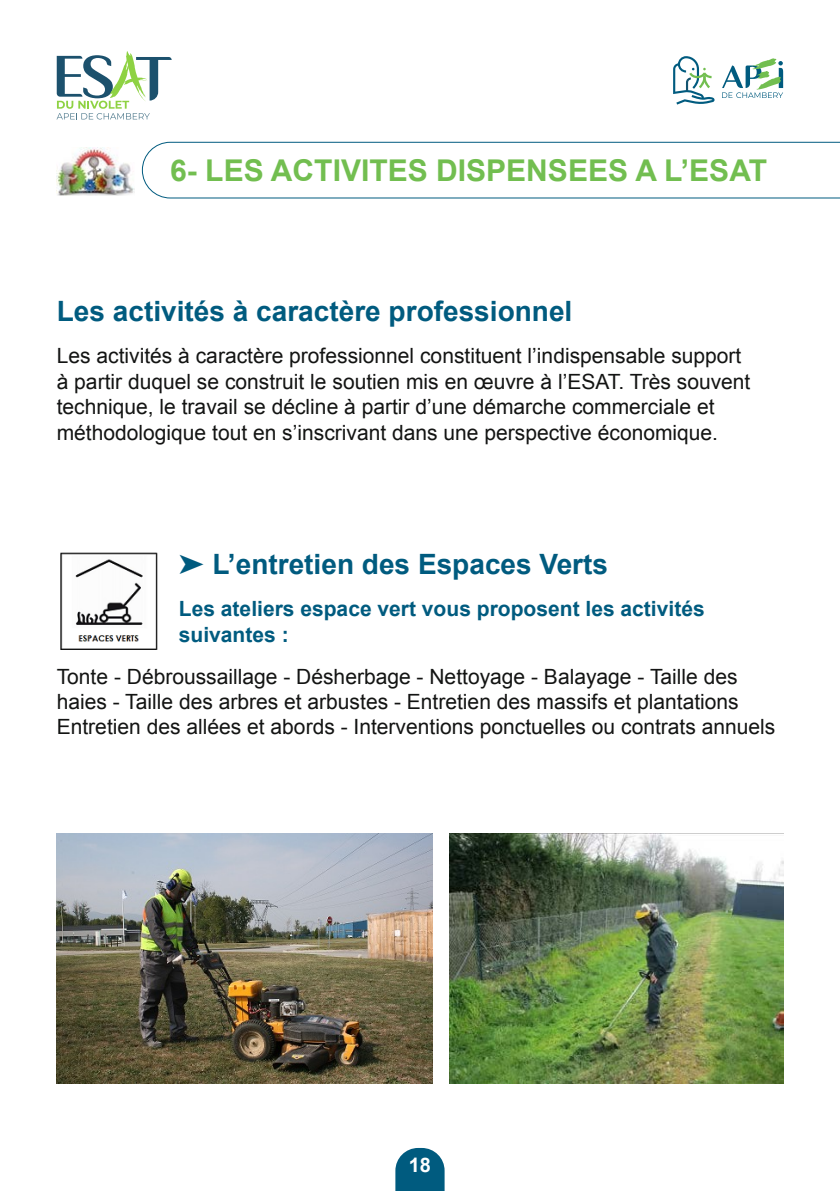
<style>
.page{position:relative;width:840px;height:1191px;background:#fff}
.page>*{position:absolute;margin:0;border:0;box-sizing:border-box;transform-origin:0 0}
.t1{font:700 30px "Arial";color:#72be50}
.t2{font:700 28px "Arial";color:#005b7f}
.t3{font:21px/25.6px "Arial";color:#131413}
.t4{font:700 21px/25.2px "Arial";color:#005b7f}
.t5{font:700 20px "Arial";color:#fff}
</style>
<div class="page">
<svg style="left:395px;top:1148px;width:49px;height:43px;background:#1b6c8c"></svg>
<svg style="left:56px;top:51px;width:115px;height:68px"></svg>
<svg style="left:673px;top:56px;width:41px;height:49px"></svg>
<svg style="left:722px;top:58px;width:60px;height:40px"></svg>
<img style="left:60px;top:552px;width:98px;height:98px">
<img style="left:57px;top:833px;width:375px;height:250px">
<img style="left:449px;top:833px;width:333px;height:250px">
<svg style="left:141px;top:141px;width:698px;height:58px"></svg>
<img style="left:57px;top:147px;width:77px;height:49px">
<h1 class="t1" style="left:170px;top:150px;width:598px">6- LES ACTIVITES DISPENSEES A L’ESAT</h1>
<h2 class="t2" style="left:57px;top:293px;width:517px">Les activités à caractère professionnel</h2>
<p class="t3" style="left:57px;top:343px;width:694px">Les activités à caractère professionnel constituent l’indispensable support à partir duquel se construit le soutien mis en œuvre à l’ESAT. Très souvent technique, le travail se décline à partir d’une démarche commerciale et méthodologique tout en s’inscrivant dans une perspective économique.</p>
<h2 class="t2" style="left:179px;top:546px;width:430px">➤ L’entretien des Espaces Verts</h2>
<p class="t4" style="left:179px;top:597px;width:527px">Les ateliers espace vert vous proposent les activités suivantes :</p>
<p class="t3" style="left:57px;top:664px;width:719px">Tonte - Débroussaillage - Désherbage - Nettoyage - Balayage - Taille des haies - Taille des arbres et arbustes - Entretien des massifs et plantations<br>Entretien des allées et abords - Interventions ponctuelles ou contrats annuels</p>
<p class="t5" style="left:408px;top:1151px;width:24px">18</p>
</div>
